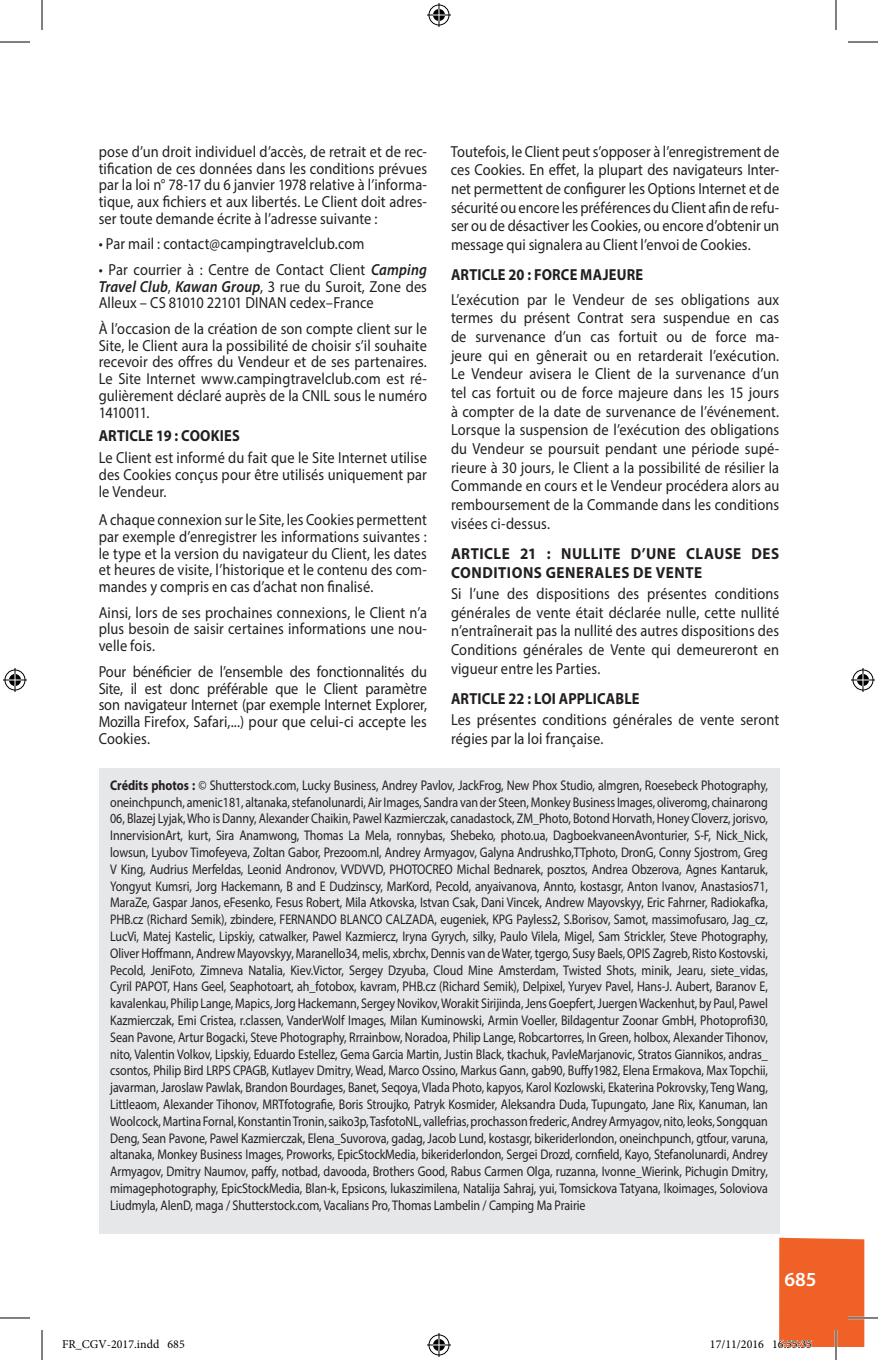
<style>
.page{position:relative;width:878px;height:1360px;background:#fff}
.page>*{position:absolute;margin:0;border:0;box-sizing:border-box;transform-origin:0 0}
.t1{font:600 20px "Myriad Pro";color:#fff}
.t2{font:16px/16.8px "Myriad Pro";letter-spacing:.005em;color:#231f20;text-align:justify;scale:.9 1}
.t3{font:700 16px "Myriad Pro";letter-spacing:.02em;color:#231f20;scale:.9 1}
.t4{font:700 16px/18.6px "Myriad Pro";letter-spacing:.02em;color:#231f20;scale:.94 1}
.t5{font:14px/16.8px "Myriad Pro";letter-spacing:-.005em;color:#231f20;text-align:justify;scale:.86 1}
.t6{font:12px "Minion Pro";color:#000}
.s1{font-weight:700}
.s2{font-weight:600;font-style:italic}
</style>
<div class="page">
<div style="left:99px;top:768px;width:680px;height:465px;background:#e6e7e9"></div>
<hr style="left:0;top:42px;width:30px;height:1px;background:#000">
<hr style="left:848px;top:42px;width:30px;height:1px;background:#000">
<hr style="left:0;top:1317px;width:30px;height:1px;background:#000">
<hr style="left:848px;top:1317px;width:30px;height:1px;background:#000">
<hr style="left:42px;top:0;width:1px;height:30px;background:#000">
<hr style="left:42px;top:1330px;width:1px;height:30px;background:#000">
<hr style="left:835px;top:0;width:1px;height:30px;background:#000">
<hr style="left:835px;top:1330px;width:1px;height:30px;background:#000">
<svg style="left:427px;top:3px;width:24px;height:24px"></svg>
<svg style="left:427px;top:1333px;width:24px;height:24px"></svg>
<svg style="left:3px;top:668px;width:24px;height:24px"></svg>
<svg style="left:851px;top:668px;width:24px;height:24px"></svg>
<svg style="left:779px;top:1237px;width:85px;height:112px;background:#ee6832"></svg>
<p class="t2" style="left:451px;top:142px;width:366px;line-height:18.6px">Toutefois, le Client peut s’opposer à l’enregistrement de ces Cookies. En effet, la plupart des navigateurs Inter&shy;net permettent de configurer les Options Internet et de sécurité ou encore les préférences du Client afin de refu&shy;ser ou de désactiver les Cookies, ou encore d’obtenir un message qui signalera au Client l’envoi de Cookies.</p>
<p class="t3" style="left:451px;top:264px;width:215px">ARTICLE 20 : FORCE MAJEURE</p>
<p class="t2" style="left:451px;top:290px;width:366px;line-height:18.6px">L’exécution par le Vendeur de ses obligations aux termes du présent Contrat sera suspendue en cas de survenance d’un cas fortuit ou de force ma&shy;jeure qui en gênerait ou en retarderait l’exécution.<br>Le Vendeur avisera le Client de la survenance d’un tel cas fortuit ou de force majeure dans les 15 jours à compter de la date de survenance de l’événement.<br>Lorsque la suspension de l’exécution des obligations du Vendeur se poursuit pendant une période supé&shy;rieure à 30 jours, le Client a la possibilité de résilier la Commande en cours et le Vendeur procédera alors au remboursement de la Commande dans les conditions visées ci-dessus.</p>
<p class="t4" style="left:451px;top:543px;width:351px">ARTICLE 21 : NULLITE D’UNE CLAUSE DES<br>CONDITIONS GENERALES DE VENTE</p>
<p class="t2" style="left:451px;top:584px;width:366px;line-height:18.6px">Si l’une des dispositions des présentes conditions générales de vente était déclarée nulle, cette nullité n’entraînerait pas la nullité des autres dispositions des Conditions générales de Vente qui demeureront en vigueur entre les Parties.</p>
<p class="t3" style="left:451px;top:688px;width:211px">ARTICLE 22 : LOI APPLICABLE</p>
<p class="t2" style="left:451px;top:710px;width:366px;line-height:18.6px">Les présentes conditions générales de vente seront régies par la loi française.</p>
<p class="t5" style="left:110px;top:776px;width:766px"><span class="s1">Crédits photos :</span> © Shutterstock.com, Lucky Business, Andrey Pavlov, JackFrog, New Phox Studio, almgren, Roesebeck Photography, oneinchpunch, amenic181, altanaka, stefanolunardi, Air Images, Sandra van der Steen, Monkey Business Images, oliveromg, chainarong 06, Blazej Lyjak, Who is Danny, Alexander Chaikin, Pawel Kazmierczak, canadastock, ZM_Photo, Botond Horvath, Honey Cloverz, jorisvo, InnervisionArt, kurt, Sira Anamwong, Thomas La Mela, ronnybas, Shebeko, photo.ua, DagboekvaneenAvonturier, S-F, Nick_Nick, lowsun, Lyubov Timofeyeva, Zoltan Gabor, Prezoom.nl, Andrey Armyagov, Galyna Andrushko,TTphoto, DronG, Conny Sjostrom, Greg V King, Audrius Merfeldas, Leonid Andronov, VVDVVD, PHOTOCREO Michal Bednarek, posztos, Andrea Obzerova, Agnes Kantaruk, Yongyut Kumsri, Jorg Hackemann, B and E Dudzinscy, MarKord, Pecold, anyaivanova, Annto, kostasgr, Anton Ivanov, Anastasios71, MaraZe, Gaspar Janos, eFesenko, Fesus Robert, Mila Atkovska, Istvan Csak, Dani Vincek, Andrew Mayovskyy, Eric Fahrner, Radiokafka, PHB.cz (Richard Semik), zbindere, FERNANDO BLANCO CALZADA, eugeniek, KPG Payless2, S.Borisov, Samot, massimofusaro, Jag_cz, LucVi, Matej Kastelic, Lipskiy, catwalker, Pawel Kazmiercz, Iryna Gyrych, silky, Paulo Vilela, Migel, Sam Strickler, Steve Photography, Oliver Hoffmann, Andrew Mayovskyy, Maranello34, melis, xbrchx, Dennis van de Water, tgergo, Susy Baels, OPIS Zagreb, Risto Kostovski, Pecold, JeniFoto, Zimneva Natalia, Kiev.Victor, Sergey Dzyuba, Cloud Mine Amsterdam, Twisted Shots, minik, Jearu, siete_vidas, Cyril PAPOT, Hans Geel, Seaphotoart, ah_fotobox, kavram, PHB.cz (Richard Semik), Delpixel, Yuryev Pavel, Hans-J. Aubert, Baranov E, kavalenkau, Philip Lange, Mapics, Jorg Hackemann, Sergey Novikov, Worakit Sirijinda, Jens Goepfert, Juergen Wackenhut, by Paul, Pawel Kazmierczak, Emi Cristea, r.classen, VanderWolf Images, Milan Kuminowski, Armin Voeller, Bildagentur Zoonar GmbH, Photoprofi30, Sean Pavone, Artur Bogacki, Steve Photography, Rrrainbow, Noradoa, Philip Lange, Robcartorres, In Green, holbox, Alexander Tihonov, nito, Valentin Volkov, Lipskiy, Eduardo Estellez, Gema Garcia Martin, Justin Black, tkachuk, PavleMarjanovic, Stratos Giannikos, andras_ csontos, Philip Bird LRPS CPAGB, Kutlayev Dmitry, Wead, Marco Ossino, Markus Gann, gab90, Buffy1982, Elena Ermakova, Max Topchii, javarman, Jaroslaw Pawlak, Brandon Bourdages, Banet, Seqoya, Vlada Photo, kapyos, Karol Kozlowski, Ekaterina Pokrovsky, Teng Wang, Littleaom, Alexander Tihonov, MRTfotografie, Boris Stroujko, Patryk Kosmider, Aleksandra Duda, Tupungato, Jane Rix, Kanuman, Ian Woolcock, Martina Fornal, Konstantin Tronin, saiko3p, TasfotoNL, vallefrias, prochasson frederic, Andrey Armyagov, nito, leoks, Songquan Deng, Sean Pavone, Pawel Kazmierczak, Elena_Suvorova, gadag, Jacob Lund, kostasgr, bikeriderlondon, oneinchpunch, gtfour, varuna, altanaka, Monkey Business Images, Proworks, EpicStockMedia, bikeriderlondon, Sergei Drozd, cornfield, Kayo, Stefanolunardi, Andrey Armyagov, Dmitry Naumov, paffy, notbad, davooda, Brothers Good, Rabus Carmen Olga, ruzanna, Ivonne_Wierink, Pichugin Dmitry, mimagephotography, EpicStockMedia, Blan-k, Epsicons, lukaszimilena, Natalija Sahraj, yui, Tomsickova Tatyana, lkoimages, Soloviova Liudmyla, AlenD, maga / Shutterstock.com, Vacalians Pro, Thomas Lambelin / Camping Ma Prairie</p>
<p class="t2" style="left:99px;top:143px;width:366px">pose d’un droit individuel d’accès, de retrait et de rec&shy;tification de ces données dans les conditions prévues par la loi n° 78-17 du 6 janvier 1978 relative à l’informa&shy;tique, aux fichiers et aux libertés. Le Client doit adres&shy;ser toute demande écrite à l’adresse suivante :</p>
<p class="t2" style="left:99px;top:235px;width:297px">• Par mail : contact@campingtravelclub.com</p>
<p class="t2" style="left:99px;top:261px;width:366px">• Par courrier à : Centre de Contact Client <span class="s2">Camping Travel Club</span>, <span class="s2">Kawan Group</span>, 3 rue du Suroit, Zone des Alleux – CS 81010 22101 DINAN cedex–France</p>
<p class="t2" style="left:99px;top:320px;width:366px">À l’occasion de la création de son compte client sur le Site, le Client aura la possibilité de choisir s’il souhaite recevoir des offres du Vendeur et de ses partenaires.<br>Le Site Internet www.campingtravelclub.com est ré&shy;gulièrement déclaré auprès de la CNIL sous le numéro 1410011.</p>
<p class="t3" style="left:99px;top:425px;width:158px">ARTICLE 19 : COOKIES</p>
<p class="t2" style="left:99px;top:449px;width:366px">Le Client est informé du fait que le Site Internet utilise des Cookies conçus pour être utilisés uniquement par le Vendeur.</p>
<p class="t2" style="left:99px;top:511px;width:366px">A chaque connexion sur le Site, les Cookies permettent par exemple d’enregistrer les informations suivantes : le type et la version du navigateur du Client, les dates et heures de visite, l’historique et le contenu des com&shy;mandes y compris en cas d’achat non finalisé.</p>
<p class="t2" style="left:99px;top:603px;width:366px">Ainsi, lors de ses prochaines connexions, le Client n’a plus besoin de saisir certaines informations une nou&shy;velle fois.</p>
<p class="t2" style="left:99px;top:662px;width:366px">Pour bénéficier de l’ensemble des fonctionnalités du Site, il est donc préférable que le Client paramètre son navigateur Internet (par exemple Internet Explorer, Mozilla Firefox, Safari,...) pour que celui-ci accepte les Cookies.</p>
<h1 class="t1" style="left:784px;top:1267px;width:34px">685</h1>
<p class="t6" style="left:62px;top:1336px;width:124px">FR_CGV-2017.indd 685</p>
<p class="t6" style="left:710px;top:1336px;width:104px">17/11/2016 16:55:35</p>
</div>
